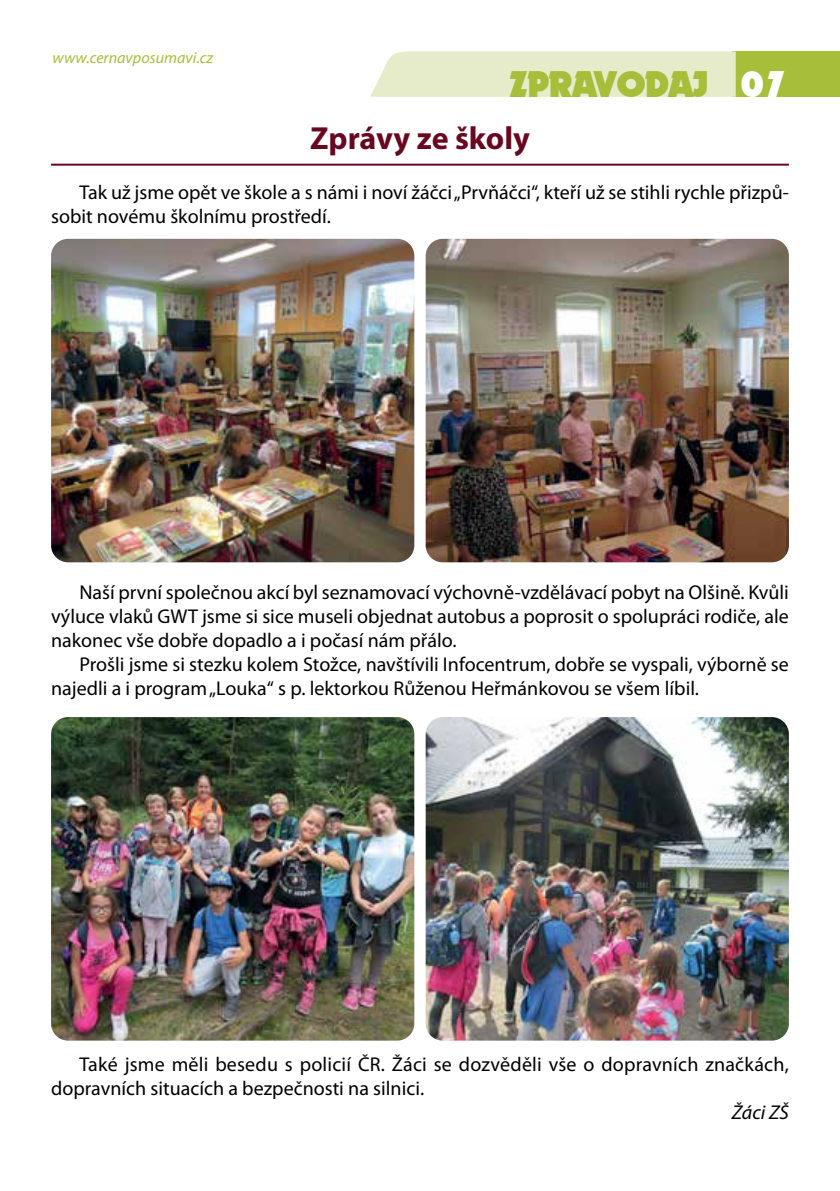
<style>
.page{position:relative;width:840px;height:1191px;background:#fff}
.page>*{position:absolute;margin:0;border:0;box-sizing:border-box;transform-origin:0 0}
.t1{font:36px "Dynamo CE";color:#a7be3a}
.t2{font:36px "Dynamo CE";color:#fff}
.t3{font:700 32px "Myriad Pro";color:#690721}
.t4{font:20px/24px "Myriad Pro";color:#000}
.t5{font:italic 20px "Myriad Pro";color:#000}
.t6{font:italic 16px "Myriad Pro";color:#a7be3a}
</style>
<div class="page">
<div style="left:731px;top:51px;width:108px;height:46px;background:#a7be3a"></div>
<svg style="left:370px;top:51px;width:365px;height:46px;background:#e7ebcc"></svg>
<hr style="left:51px;top:164px;width:737px;height:2px;background:#690721">
<img style="left:51px;top:239px;width:363px;height:323px;border-radius:17px">
<img style="left:425px;top:239px;width:363px;height:323px;border-radius:17px">
<img style="left:51px;top:717px;width:363px;height:323px;border-radius:17px">
<img style="left:425px;top:717px;width:363px;height:323px;border-radius:17px">
<p class="t6" style="left:52px;top:48px;width:162px">www.cernavposumavi.cz</p>
<p class="t1" style="left:509px;top:68px;width:200px">ZPRAVODAJ</p>
<p class="t2" style="left:740px;top:68px;width:48px">07</p>
<p class="t3" style="left:310px;top:119px;width:221px">Zprávy ze školy</p>
<p class="t4" style="left:51px;top:182px;width:738px;text-indent:28px">Tak už jsme opět ve škole a s námi i noví žáčci „Prvňáčci“, kteří už se stihli rychle přizpů&shy;sobit novému školnímu prostředí.</p>
<p class="t4" style="left:51px;top:582px;width:739px;text-align:justify;text-indent:28px">Naší první společnou akcí byl seznamovací výchovně-vzdělávací pobyt na Olšině. Kvůli výluce vlaků GWT jsme si sice museli objednat autobus a poprosit o spolupráci rodiče, ale nakonec vše dobře dopadlo a i počasí nám přálo.</p>
<p class="t4" style="left:51px;top:654px;width:738px;text-indent:28px">Prošli jsme si stezku kolem Stožce, navštívili Infocentrum, dobře se vyspali, výborně se najedli a i program „Louka“ s p. lektorkou Růženou Heřmánkovou se všem líbil.</p>
<p class="t4" style="left:51px;top:1054px;width:738px;text-indent:28px">Také jsme měli besedu s policií ČR. Žáci se dozvěděli vše o dopravních značkách, dopravních situacích a bezpečnosti na silnici.</p>
<p class="t5" style="left:731px;top:1100px;width:59px">Žáci ZŠ</p>
</div>
